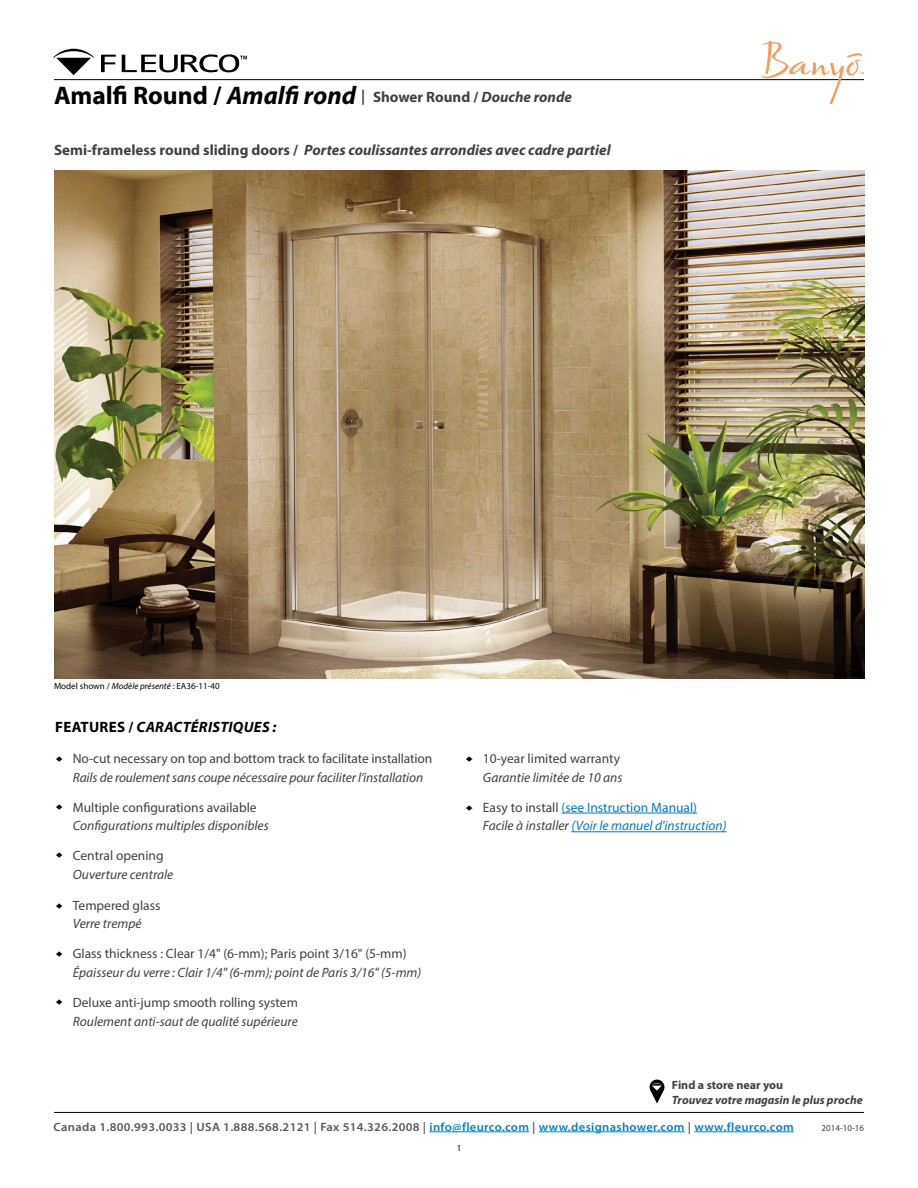
<style>
.page{position:relative;width:918px;height:1188px;background:#fff}
.page>*{position:absolute;margin:0;border:0;box-sizing:border-box;transform-origin:0 0}
.t1{font:700 25.5px "Myriad Pro";color:#000}
.t2{font:italic 700 15px "Myriad Pro";color:#414042}
.t3{font:italic 700 15px "Myriad Pro";letter-spacing:.02em;color:#000}
.t4{font:italic 13.5px "Myriad Pro";color:#414042}
.t5{font:13.5px "Myriad Pro";color:#414042}
.t6{font:italic 13.5px/18.8px "Myriad Pro";color:#0079ca}
.t7{font:600 12px "Myriad Pro";letter-spacing:.025em;color:#58595b;scale:1.05 1}
.t8{font:italic 700 12px "Myriad Pro";color:#414042}
.t9{font:700 12px "Myriad Pro";color:#414042}
.t10{font:10.8px "Arial";color:#000;scale:1.11 1}
.t11{font:9px "Myriad Pro";color:#000}
.t12{font:9px "Myriad Pro";color:#414042}
.s1{font-style:italic}
.s2{font-style:italic;font-size:15px;color:#414042}
.s3{font-size:15px;color:#414042}
.s4{font-style:normal}
.s5{font-style:normal;color:#414042}
.s6{color:#414042}
.s7{color:#0083cd}
</style>
<div class="page">
<img style="left:54px;top:171px;width:810px;height:507px">
<svg style="left:101px;top:55px;width:15px;height:17px"></svg>
<svg style="left:53px;top:49px;width:41px;height:26px"></svg>
<svg style="left:122px;top:54px;width:125px;height:18px"></svg>
<hr style="left:54px;top:79px;width:810px;height:1px;background:#000">
<svg style="left:761px;top:41px;width:103px;height:63px"></svg>
<hr style="left:54px;top:1112px;width:810px;height:1px;background:#000">
<hr style="left:429px;top:1132px;width:100px;height:1px;background:#0083cd">
<hr style="left:539px;top:1132px;width:146px;height:1px;background:#0083cd">
<hr style="left:694px;top:1132px;width:100px;height:1px;background:#0083cd">
<svg style="left:650px;top:1080px;width:14px;height:24px"></svg>
<hr style="left:562px;top:813px;width:135px;height:1px;background:#0079ca">
<hr style="left:571px;top:831px;width:156px;height:1px;background:#0079ca">
<h1 class="t1" style="left:54px;top:79px;width:520px">Amalfi Round / <span class="s1">Amalfi rond</span> <span class="s2">|</span> <span class="s3">Shower Round /</span> <span class="s2">Douche ronde</span></h1>
<p class="t2" style="left:54px;top:140px;width:558px"><span class="s4">Semi-frameless round sliding doors /</span> Portes coulissantes arrondies avec cadre partiel</p>
<p class="t11" style="left:54px;top:680px;width:167px">Model shown / <span class="s1">Modèle présenté</span> : EA36-11-40</p>
<p class="t3" style="left:55px;top:717px;width:223px"><span class="s4">FEATURES /</span> CARACTÉRISTIQUES :</p>
<p class="t5" style="left:73px;top:750px;width:361px">No-cut necessary on top and bottom track to facilitate installation</p>
<p class="t4" style="left:73px;top:769px;width:352px">Rails de roulement sans coupe nécessaire pour faciliter l’installation</p>
<p class="t10" style="left:67px;top:756px;width:7px;rotate:90deg">♦</p>
<p class="t5" style="left:483px;top:750px;width:139px">10-year limited warranty</p>
<p class="t4" style="left:483px;top:769px;width:141px">Garantie limitée de 10 ans</p>
<p class="t10" style="left:477px;top:756px;width:7px;rotate:90deg">♦</p>
<p class="t10" style="left:67px;top:804px;width:7px;rotate:90deg">♦</p>
<p class="t5" style="left:73px;top:799px;width:185px">Multiple configurations available</p>
<p class="t4" style="left:73px;top:818px;width:197px">Configurations multiples disponibles</p>
<p class="t10" style="left:477px;top:805px;width:7px;rotate:90deg">♦</p>
<p class="t6" style="left:483px;top:798px;width:245px"><span class="s5">Easy to install</span> <span class="s4">(see Instruction Manual)<br></span><span class="s6">Facile à installer</span> (Voir le manuel d'instruction)</p>
<p class="t10" style="left:67px;top:852px;width:7px;rotate:90deg">♦</p>
<p class="t5" style="left:73px;top:848px;width:92px">Central opening</p>
<p class="t4" style="left:73px;top:866px;width:102px">Ouverture centrale</p>
<p class="t10" style="left:67px;top:903px;width:7px;rotate:90deg">♦</p>
<p class="t5" style="left:73px;top:897px;width:89px">Tempered glass</p>
<p class="t4" style="left:73px;top:916px;width:70px">Verre trempé</p>
<p class="t10" style="left:67px;top:951px;width:7px;rotate:90deg">♦</p>
<p class="t5" style="left:73px;top:946px;width:335px">Glass thickness : Clear 1/4" (6-mm); Paris point 3/16" (5-mm)</p>
<p class="t4" style="left:73px;top:964px;width:350px">Épaisseur du verre : Clair 1/4" (6-mm); point de Paris 3/16" (5-mm)</p>
<p class="t10" style="left:67px;top:999px;width:7px;rotate:90deg">♦</p>
<p class="t5" style="left:73px;top:994px;width:227px">Deluxe anti-jump smooth rolling system</p>
<p class="t4" style="left:73px;top:1013px;width:226px">Roulement anti-saut de qualité supérieure</p>
<p class="t9" style="left:672px;top:1078px;width:113px">Find a store near you</p>
<p class="t8" style="left:672px;top:1092px;width:192px">Trouvez votre magasin le plus proche</p>
<p class="t7" style="left:54px;top:1119px;width:707px">Canada 1.800.993.0033 | USA 1.888.568.2121 | Fax 514.326.2008 | <span class="s7">info@fleurco.com</span> | <span class="s7">www.designashower.com</span> | <span class="s7">www.fleurco.com</span></p>
<p class="t12" style="left:822px;top:1122px;width:44px">2014-10-16</p>
<p class="t11" style="left:457px;top:1142px;width:6px">1</p>
</div>
